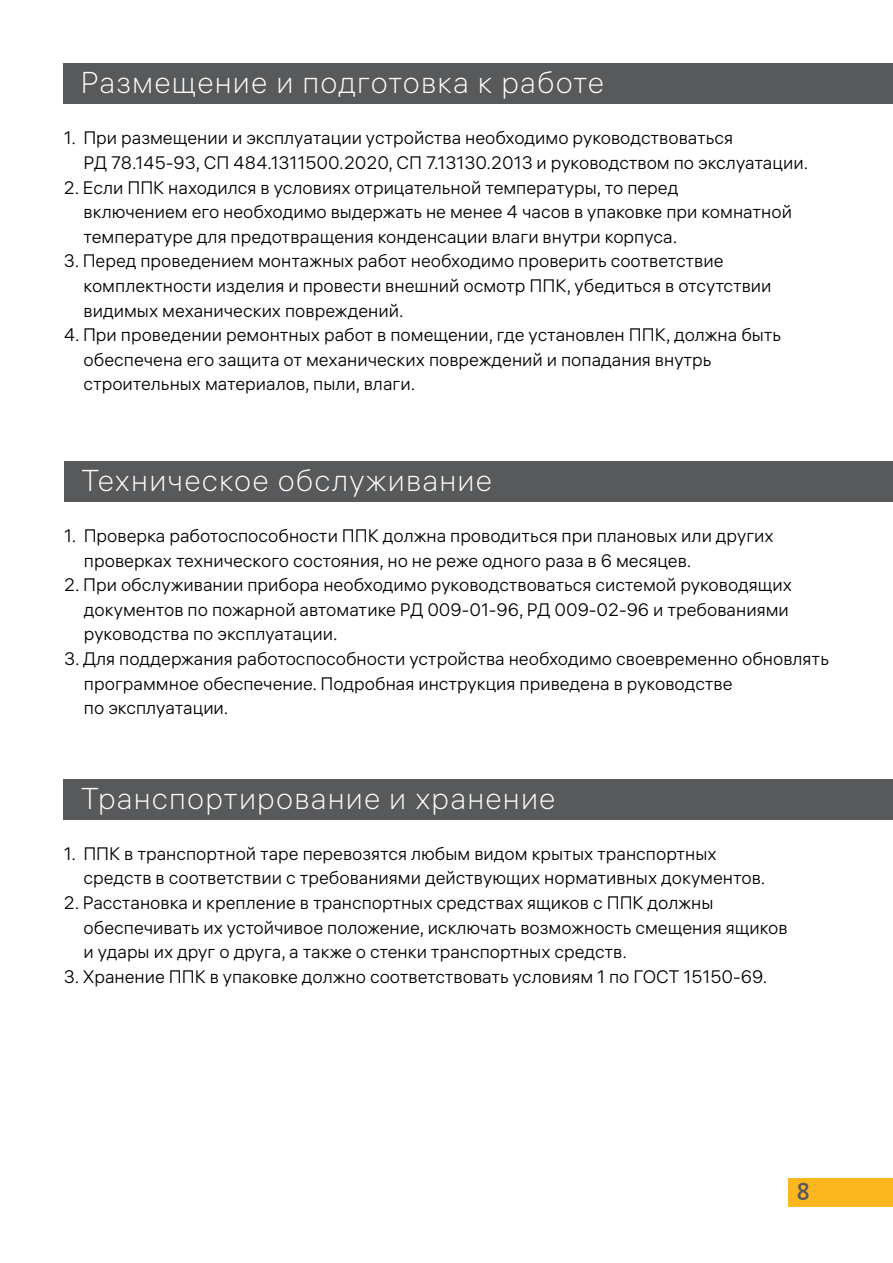
<style>
.page{position:relative;width:893px;height:1263px;background:#fff}
.page>*{position:absolute;margin:0;border:0;box-sizing:border-box;transform-origin:0 0}
.t1{font:30px "ALS Hauss VF";letter-spacing:.04em;color:#fff}
.t2{font:semi-condensed 24px "ALS Direct";color:#58595b}
.t3{font:18px/24.6px "ALS Hauss VF";color:#000}
</style>
<div class="page">
<div style="left:788px;top:1178px;width:105px;height:28px;background:#fdb71e"></div>
<div style="left:64px;top:461px;width:829px;height:41px;background:#58595b"></div>
<div style="left:64px;top:779px;width:829px;height:41px;background:#58595b"></div>
<div style="left:64px;top:64px;width:829px;height:40px;background:#58595b"></div>
<h1 class="t1" style="left:81px;top:64px;width:525px">Размещение и подготовка к работе</h1>
<p class="t3" style="left:84px;top:126px;width:726px;text-indent:-20px">1. При размещении и эксплуатации устройства необходимо руководствоваться<br>РД 78.145-93, СП 484.1311500.2020, СП 7.13130.2013 и руководством по экслуатации.</p>
<p class="t3" style="left:84px;top:175px;width:710px;text-indent:-20px">2. Если ППК находился в условиях отрицательной температуры, то перед<br>включением его необходимо выдержать не менее 4 часов в упаковке при комнатной температуре для предотвращения конденсации влаги внутри корпуса.</p>
<p class="t3" style="left:84px;top:249px;width:689px;text-indent:-20px">3. Перед проведением монтажных работ необходимо проверить соответствие комплектности изделия и провести внешний осмотр ППК, убедиться в отсутствии видимых механических повреждений.</p>
<p class="t3" style="left:84px;top:323px;width:699px;text-indent:-20px">4. При проведении ремонтных работ в помещении, где установлен ППК, должна быть обеспечена его защита от механических повреждений и попадания внутрь строительных материалов, пыли, влаги.</p>
<h1 class="t1" style="left:81px;top:462px;width:412px">Техническое обслуживание</h1>
<p class="t3" style="left:84px;top:523px;width:691px;text-indent:-20px">1. Проверка работоспособности ППК должна проводиться при плановых или других проверках технического состояния, но не реже одного раза в 6 месяцев.</p>
<p class="t3" style="left:84px;top:573px;width:710px;text-indent:-20px">2. При обслуживании прибора необходимо руководствоваться системой руководящих документов по пожарной автоматике РД 009-01-96, РД 009-02-96 и требованиями руководства по эксплуатации.</p>
<p class="t3" style="left:84px;top:646px;width:747px;text-indent:-20px">3. Для поддержания работоспособности устройства необходимо своевременно обновлять программное обеспечение. Подробная инструкция приведена в руководстве<br>по эксплуатации.</p>
<h1 class="t1" style="left:81px;top:780px;width:476px">Транспортирование и хранение</h1>
<p class="t3" style="left:84px;top:841px;width:683px;text-indent:-20px">1. ППК в транспортной таре перевозятся любым видом крытых транспортных средств в соответствии с требованиями действующих нормативных документов.</p>
<p class="t3" style="left:84px;top:890px;width:706px;text-indent:-20px">2. Расстановка и крепление в транспортных средствах ящиков с ППК должны обеспечивать их устойчивое положение, исключать возможность смещения ящиков и удары их друг о друга, а также о стенки транспортных средств.</p>
<p class="t3" style="left:64px;top:964px;width:705px">3. Хранение ППК в упаковке должно соответствовать условиям 1 по ГОСТ 15150-69.</p>
<h2 class="t2" style="left:797px;top:1178px;width:14px">8</h2>
</div>
